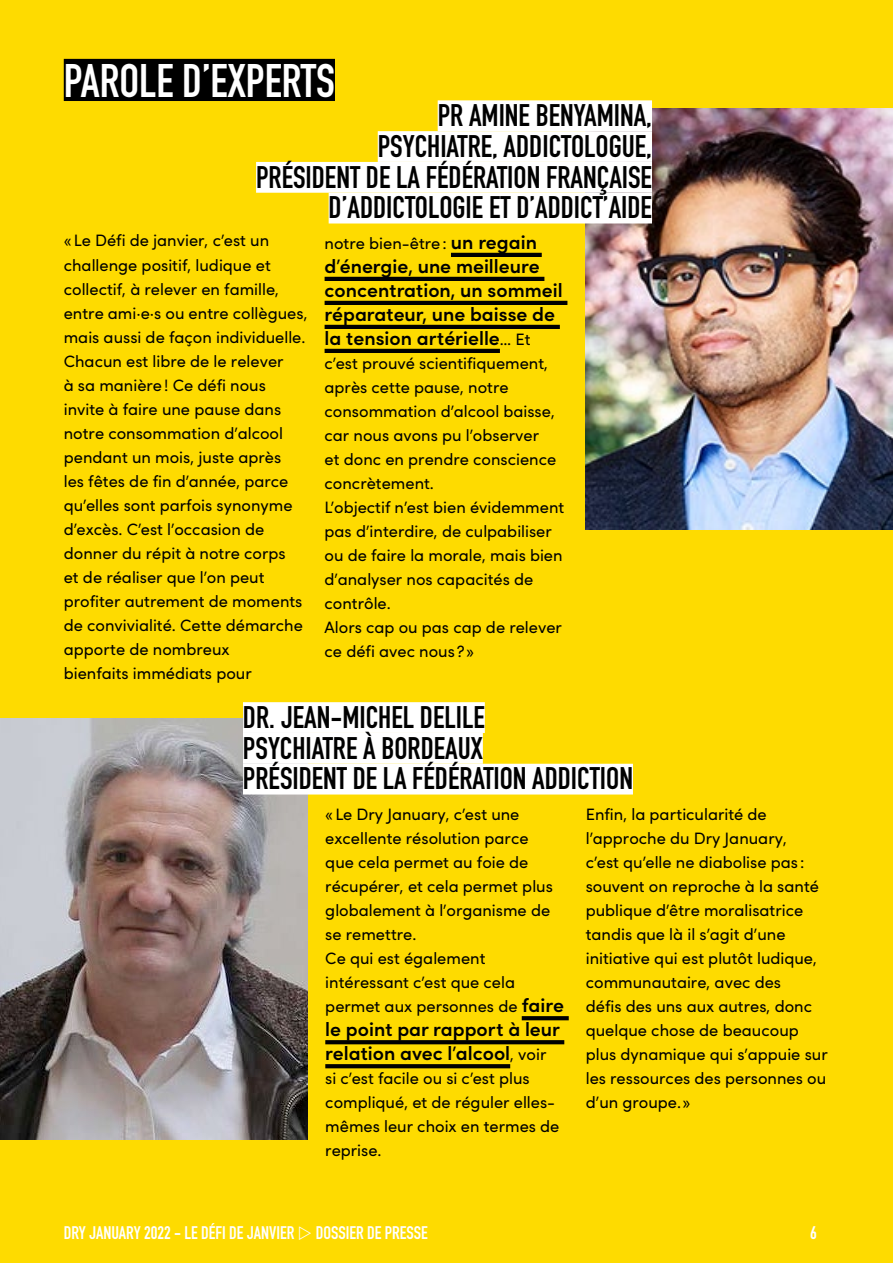
<style>
.page{position:relative;width:893px;height:1263px;background:#fedb00}
.page>*{position:absolute;margin:0;border:0;box-sizing:border-box;transform-origin:0 0}
.t1{font:700 condensed 46.35px "Dry";color:#fff}
.t2{font:700 condensed 30.75px/30.8px "Dry";color:#000;text-align:right}
.t3{font:600 19.5px/24px "Change";color:#000}
.t4{font:700 condensed 18px "Dry";color:#fff}
.t5{font:16.5px/24px "Change";color:#000}
.s1{font-weight:600;font-size:19.5px}
.s2{font-weight:400;font-size:16.5px}
</style>
<div class="page">
<div style="left:64px;top:59px;width:271px;height:42px;background:#000"></div>
<hr style="left:451px;top:253px;width:91px;height:4px;background:#000">
<hr style="left:325px;top:277px;width:219px;height:4px;background:#000">
<hr style="left:325px;top:301px;width:242px;height:4px;background:#000">
<hr style="left:325px;top:325px;width:235px;height:4px;background:#000">
<hr style="left:325px;top:349px;width:175px;height:4px;background:#000">
<img style="left:585px;top:108px;width:308px;height:421px">
<div style="left:438px;top:100px;width:214px;height:31px;background:#fff"></div>
<div style="left:378px;top:131px;width:274px;height:31px;background:#fff"></div>
<div style="left:256px;top:162px;width:396px;height:31px;background:#fff"></div>
<div style="left:329px;top:193px;width:323px;height:30px;background:#fff"></div>
<img style="left:0;top:719px;width:308px;height:421px">
<div style="left:243px;top:702px;width:242px;height:31px;background:#fff"></div>
<div style="left:243px;top:733px;width:240px;height:31px;background:#fff"></div>
<div style="left:243px;top:764px;width:390px;height:30px;background:#fff"></div>
<svg style="left:522px;top:1016px;width:47px;height:4px"></svg>
<svg style="left:325px;top:1040px;width:239px;height:4px"></svg>
<svg style="left:325px;top:1064px;width:185px;height:4px"></svg>
<h1 class="t1" style="left:64px;top:53px;width:273px">PAROLE D’EXPERTS</h1>
<h2 class="t2" style="left:256px;top:100px;width:397px">PR AMINE BENYAMINA,<br>PSYCHIATRE, ADDICTOLOGUE,<br>PRÉSIDENT DE LA FÉDÉRATION FRANÇAISE<br>D’ADDICTOLOGIE ET D’ADDICT’AIDE</h2>
<p class="t5" style="left:64px;top:228px;width:245px">« Le Défi de janvier, c’est un challenge positif, ludique et collectif, à relever en famille, entre ami·e·s ou entre collègues, mais aussi de façon individuelle.<br>Chacun est libre de le relever<br>à sa manière! Ce défi nous invite à faire une pause dans notre consommation d’alcool pendant un mois, juste après<br>les fêtes de fin d’année, parce qu’elles sont parfois synonyme d’excès. C’est l’occasion de donner du répit à notre corps<br>et de réaliser que l’on peut profiter autrement de moments de convivialité. Cette démarche apporte de nombreux<br>bienfaits immédiats pour</p>
<p class="t5" style="left:325px;top:230px;width:214px">notre bien-être: <span class="s1">un regain</span></p>
<p class="t3" style="left:325px;top:252px;width:240px">d’énergie, une meilleure concentration, un sommeil réparateur, une baisse de la tension artérielle<span class="s2">… Et</span></p>
<p class="t5" style="left:325px;top:350px;width:241px">c’est prouvé scientifiquement, après cette pause, notre consommation d’alcool baisse, car nous avons pu l’observer<br>et donc en prendre conscience concrètement.<br>L’objectif n’est bien évidemment pas d’interdire, de culpabiliser ou de faire la morale, mais bien d’analyser nos capacités de contrôle.<br>Alors cap ou pas cap de relever ce défi avec nous ?»</p>
<h2 class="t2" style="left:243px;top:702px;width:391px;text-align:left">DR. JEAN-MICHEL DELILE<br>PSYCHIATRE À BORDEAUX<br>PRÉSIDENT DE LA FÉDÉRATION ADDICTION</h2>
<p class="t5" style="left:325px;top:801px;width:240px">« Le Dry January, c’est une excellente résolution parce<br>que cela permet au foie de récupérer, et cela permet plus globalement à l’organisme de se remettre.<br>Ce qui est également intéressant c’est que cela permet aux personnes de <span class="s1">faire</span></p>
<p class="t3" style="left:325px;top:1016px;width:236px">le point par rapport à leur relation avec l’alcool<span class="s2">, voir</span></p>
<p class="t5" style="left:325px;top:1065px;width:236px">si c’est facile ou si c’est plus compliqué, et de réguler elles&shy;mêmes leur choix en termes de reprise.</p>
<p class="t5" style="left:586px;top:801px;width:243px">Enfin, la particularité de l’approche du Dry January,<br>c’est qu’elle ne diabolise pas : souvent on reproche à la santé publique d’être moralisatrice tandis que là il s’agit d’une initiative qui est plutôt ludique, communautaire, avec des<br>défis des uns aux autres, donc quelque chose de beaucoup plus dynamique qui s’appuie sur les ressources des personnes ou d’un groupe.»</p>
<p class="t4" style="left:64px;top:1222px;width:365px">DRY JANUARY 2022 - LE DÉFI DE JANVIER DOSSIER DE PRESSE</p>
<p class="t4" style="left:810px;top:1222px;width:8px">6</p>
</div>
